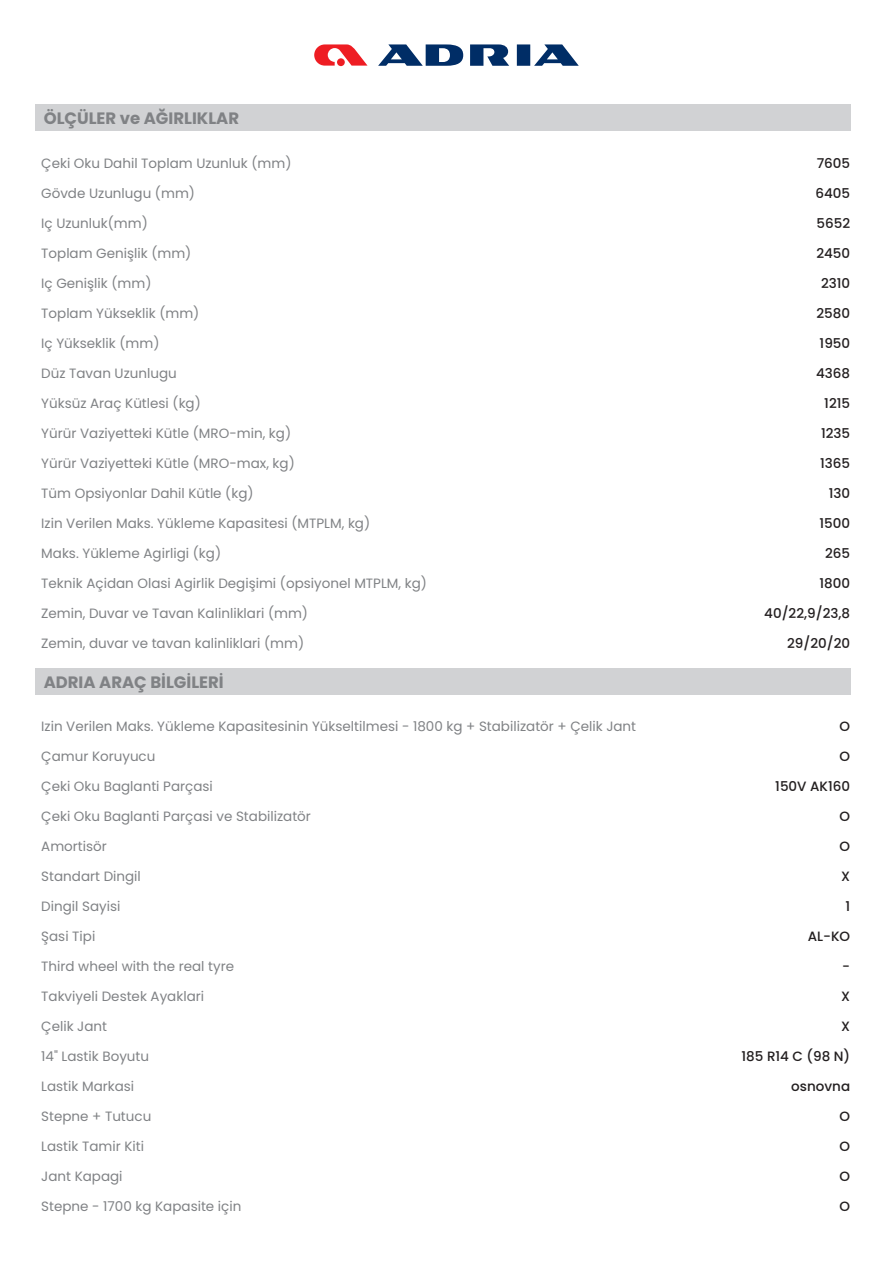
<style>
.page{position:relative;width:893px;height:1263px;background:#fff}
.page>*{position:absolute;margin:0;border:0;box-sizing:border-box;transform-origin:0 0}
.t1{font:700 16.5px "Poppins";color:#808285}
.t2{font:13.5px "Poppins";color:#808285}
.t3{font:500 13.5px "Poppins";color:#231f20}
</style>
<div class="page">
<svg style="left:314px;top:44px;width:53px;height:22px"></svg>
<svg style="left:378px;top:44px;width:201px;height:22px"></svg>
<div style="left:35px;top:104px;width:815px;height:27px;background:#d1d2d4"></div>
<div style="left:35px;top:668px;width:815px;height:26px;background:#d1d2d4"></div>
<p class="t1" style="left:44px;top:109px;width:197px">ÖLÇÜLER ve AĞIRLIKLAR</p>
<p class="t2" style="left:41px;top:155px;width:252px">Çeki Oku Dahil Toplam Uzunluk (mm)</p>
<p class="t2" style="left:41px;top:185px;width:155px">Gövde Uzunlugu (mm)</p>
<p class="t2" style="left:41px;top:215px;width:108px">Iç Uzunluk(mm)</p>
<p class="t2" style="left:41px;top:245px;width:152px">Toplam Genişlik (mm)</p>
<p class="t2" style="left:41px;top:275px;width:112px">Iç Genişlik (mm)</p>
<p class="t2" style="left:41px;top:305px;width:160px">Toplam Yükseklik (mm)</p>
<p class="t2" style="left:41px;top:335px;width:120px">Iç Yükseklik (mm)</p>
<p class="t2" style="left:41px;top:365px;width:137px">Düz Tavan Uzunlugu</p>
<p class="t2" style="left:41px;top:395px;width:161px">Yüksüz Araç Kütlesi (kg)</p>
<p class="t2" style="left:41px;top:425px;width:251px">Yürür Vaziyetteki Kütle (MRO-min, kg)</p>
<p class="t2" style="left:41px;top:455px;width:255px">Yürür Vaziyetteki Kütle (MRO-max, kg)</p>
<p class="t2" style="left:41px;top:485px;width:214px">Tüm Opsiyonlar Dahil Kütle (kg)</p>
<p class="t2" style="left:41px;top:515px;width:330px">Izin Verilen Maks. Yükleme Kapasitesi (MTPLM, kg)</p>
<p class="t2" style="left:41px;top:545px;width:181px">Maks. Yükleme Agirligi (kg)</p>
<p class="t2" style="left:41px;top:575px;width:387px">Teknik Açidan Olasi Agirlik Degişimi (opsiyonel MTPLM, kg)</p>
<p class="t2" style="left:41px;top:605px;width:268px">Zemin, Duvar ve Tavan Kalinliklari (mm)</p>
<p class="t2" style="left:41px;top:635px;width:264px">Zemin, duvar ve tavan kalinliklari (mm)</p>
<p class="t1" style="left:44px;top:672px;width:182px">ADRIA ARAÇ BİLGİLERİ</p>
<p class="t2" style="left:41px;top:719px;width:596px">Izin Verilen Maks. Yükleme Kapasitesinin Yükseltilmesi - 1800 kg + Stabilizatör + Çelik Jant</p>
<p class="t2" style="left:41px;top:749px;width:116px">Çamur Koruyucu</p>
<p class="t2" style="left:41px;top:779px;width:173px">Çeki Oku Baglanti Parçasi</p>
<p class="t2" style="left:41px;top:809px;width:271px">Çeki Oku Baglanti Parçasi ve Stabilizatör</p>
<p class="t2" style="left:41px;top:839px;width:67px">Amortisör</p>
<p class="t2" style="left:41px;top:869px;width:101px">Standart Dingil</p>
<p class="t2" style="left:41px;top:899px;width:81px">Dingil Sayisi</p>
<p class="t2" style="left:41px;top:929px;width:56px">Şasi Tipi</p>
<p class="t2" style="left:41px;top:959px;width:194px">Third wheel with the real tyre</p>
<p class="t2" style="left:41px;top:989px;width:164px">Takviyeli Destek Ayaklari</p>
<p class="t2" style="left:41px;top:1019px;width:67px">Çelik Jant</p>
<p class="t2" style="left:41px;top:1049px;width:109px">14" Lastik Boyutu</p>
<p class="t2" style="left:41px;top:1079px;width:95px">Lastik Markasi</p>
<p class="t2" style="left:41px;top:1109px;width:112px">Stepne + Tutucu</p>
<p class="t2" style="left:41px;top:1139px;width:104px">Lastik Tamir Kiti</p>
<p class="t2" style="left:41px;top:1169px;width:83px">Jant Kapagi</p>
<p class="t2" style="left:41px;top:1199px;width:202px">Stepne - 1700 kg Kapasite için</p>
<p class="t3" style="left:817px;top:155px;width:35px">7605</p>
<p class="t3" style="left:815px;top:185px;width:36px">6405</p>
<p class="t3" style="left:816px;top:215px;width:35px">5652</p>
<p class="t3" style="left:816px;top:245px;width:35px">2450</p>
<p class="t3" style="left:821px;top:275px;width:31px">2310</p>
<p class="t3" style="left:816px;top:305px;width:35px">2580</p>
<p class="t3" style="left:820px;top:335px;width:32px">1950</p>
<p class="t3" style="left:816px;top:365px;width:36px">4368</p>
<p class="t3" style="left:824px;top:395px;width:27px">1215</p>
<p class="t3" style="left:821px;top:425px;width:31px">1235</p>
<p class="t3" style="left:820px;top:455px;width:32px">1365</p>
<p class="t3" style="left:829px;top:485px;width:23px">130</p>
<p class="t3" style="left:819px;top:515px;width:32px">1500</p>
<p class="t3" style="left:825px;top:545px;width:27px">265</p>
<p class="t3" style="left:819px;top:575px;width:32px">1800</p>
<p class="t3" style="left:764px;top:605px;width:87px">40/22,9/23,8</p>
<p class="t3" style="left:787px;top:635px;width:65px">29/20/20</p>
<p class="t3" style="left:840px;top:719px;width:12px">O</p>
<p class="t3" style="left:840px;top:749px;width:12px">O</p>
<p class="t3" style="left:775px;top:779px;width:76px">150V AK160</p>
<p class="t3" style="left:840px;top:809px;width:12px">O</p>
<p class="t3" style="left:840px;top:839px;width:12px">O</p>
<p class="t3" style="left:841px;top:869px;width:10px">X</p>
<p class="t3" style="left:845px;top:899px;width:6px">1</p>
<p class="t3" style="left:808px;top:929px;width:44px">AL-KO</p>
<p class="t3" style="left:842px;top:959px;width:9px">-</p>
<p class="t3" style="left:841px;top:989px;width:10px">X</p>
<p class="t3" style="left:841px;top:1019px;width:10px">X</p>
<p class="t3" style="left:741px;top:1048px;width:110px">185 R14 C (98 N)</p>
<p class="t3" style="left:791px;top:1078px;width:60px">osnovna</p>
<p class="t3" style="left:840px;top:1108px;width:12px">O</p>
<p class="t3" style="left:840px;top:1138px;width:12px">O</p>
<p class="t3" style="left:840px;top:1168px;width:12px">O</p>
<p class="t3" style="left:840px;top:1198px;width:12px">O</p>
</div>
